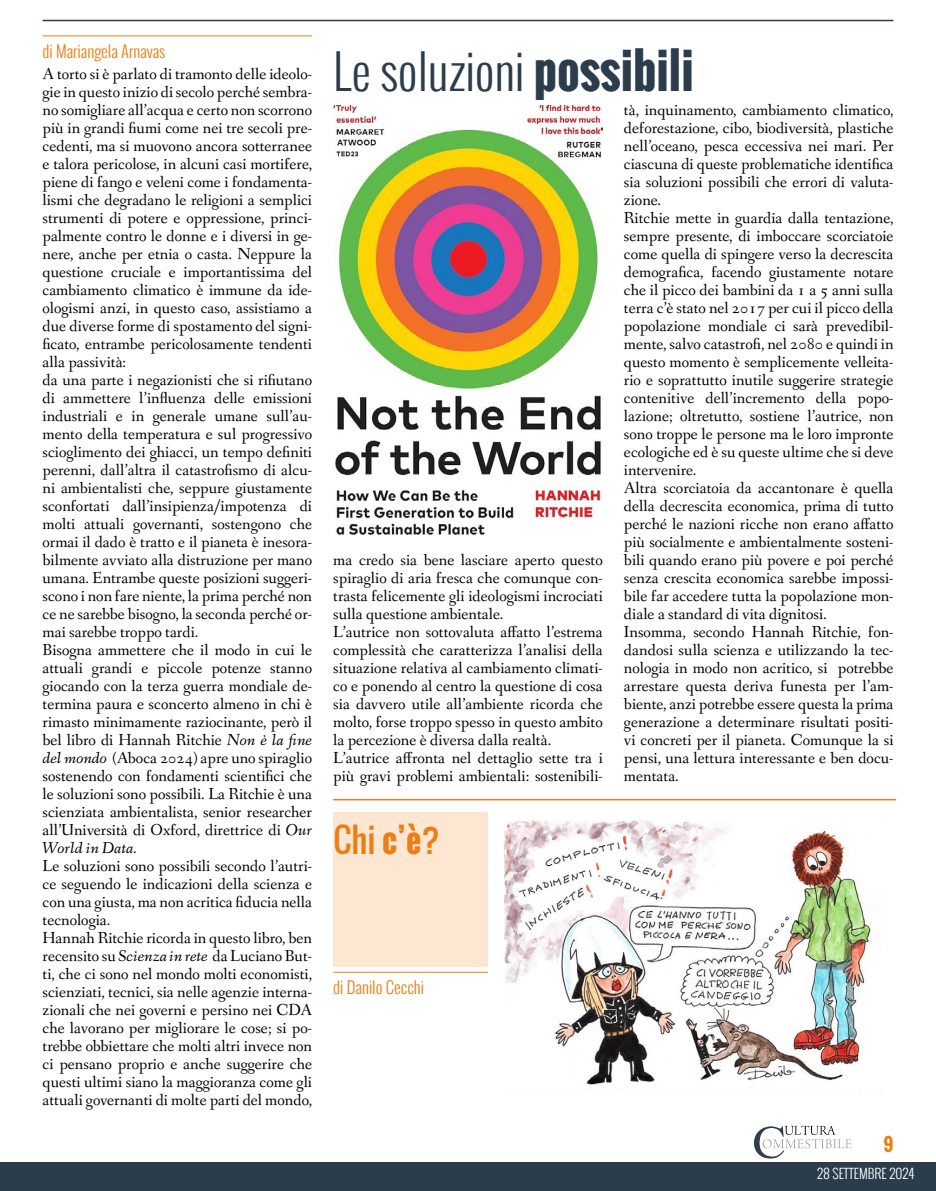
<style>
.page{position:relative;width:936px;height:1191px;background:#fff}
.page>*{position:absolute;margin:0;border:0;box-sizing:border-box;transform-origin:0 0}
.t1{font:300 48px "Oswald";color:#2b3d4c}
.t2{font:33px "Oswald";color:#eb7e14}
.t3{font:700 18px "Oswald";color:#eb7e14}
.t4{font:16.5px/18px "Fanwood Text";color:#000}
.t5{font:300 16.5px "Oswald";color:#eb7e14}
.t6{font:300 13.5px "Oswald";color:#fff}
.s1{font-weight:700}
.s2{font-style:italic}
</style>
<div class="page">
<div style="left:0;top:1162px;width:935px;height:29px;background:#2b3d4c"></div>
<svg style="left:753px;top:1125px;width:98px;height:33px"></svg>
<hr style="left:43px;top:20px;width:850px;height:1px;background:#2b3d4c">
<img style="left:333px;top:105px;width:269px;height:429px">
<hr style="left:43px;top:36px;width:269px;height:1px;background:#eb7e14">
<img style="left:504px;top:820px;width:368px;height:268px">
<div style="left:333px;top:812px;width:155px;height:154px;background:#fde7d3"></div>
<hr style="left:333px;top:972px;width:155px;height:1px;background:#eb7e14">
<hr style="left:333px;top:799px;width:563px;height:1px;background:#eb7e14">
<p class="t5" style="left:43px;top:39px;width:124px">di Mariangela Arnavas</p>
<h1 class="t1" style="left:333px;top:36px;width:362px">Le soluzioni <span class="s1">possibili</span></h1>
<p class="t4" style="left:43px;top:65px;width:271px">A torto si è parlato di tramonto delle ideolo&shy;gie in questo inizio di secolo perché sembra&shy;no somigliare all’acqua e certo non scorrono più in grandi fiumi come nei tre secoli pre&shy;cedenti, ma si muovono ancora sotterranee e talora pericolose, in alcuni casi mortifere, piene di fango e veleni come i fondamenta&shy;lismi che degradano le religioni a semplici strumenti di potere e oppressione, princi&shy;palmente contro le donne e i diversi in ge&shy;nere, anche per etnia o casta. Neppure la questione cruciale e importantissima del cambiamento climatico è immune da ide&shy;ologismi anzi, in questo caso, assistiamo a due diverse forme di spostamento del signi&shy;ficato, entrambe pericolosamente tendenti alla passività:<br>da una parte i negazionisti che si rifiutano di ammettere l’influenza delle emissioni industriali e in generale umane sull’au&shy;mento della temperatura e sul progressivo scioglimento dei ghiacci, un tempo definiti perenni, dall’altra il catastrofismo di alcu&shy;ni ambientalisti che, seppure giustamente sconfortati dall’insipienza/impotenza di molti attuali governanti, sostengono che ormai il dado è tratto e il pianeta è inesora&shy;bilmente avviato alla distruzione per mano umana. Entrambe queste posizioni suggeri&shy;scono i non fare niente, la prima perché non ce ne sarebbe bisogno, la seconda perché or&shy;mai sarebbe troppo tardi.<br>Bisogna ammettere che il modo in cui le attuali grandi e piccole potenze stanno giocando con la terza guerra mondiale de&shy;termina paura e sconcerto almeno in chi è rimasto minimamente raziocinante, però il bel libro di Hannah Ritchie <span class="s2">Non è la fine del mondo</span> (Aboca 2024) apre uno spiraglio sostenendo con fondamenti scientifici che le soluzioni sono possibili. La Ritchie è una scienziata ambientalista, senior researcher all’Università di Oxford, direttrice di <span class="s2">Our World in Data</span>.<br>Le soluzioni sono possibili secondo l’autri&shy;ce seguendo le indicazioni della scienza e con una giusta, ma non acritica fiducia nella tecnologia.<br>Hannah Ritchie ricorda in questo libro, ben recensito su <span class="s2">Scienza in rete</span> da Luciano But&shy;ti, che ci sono nel mondo molti economisti, scienziati, tecnici, sia nelle agenzie interna&shy;zionali che nei governi e persino nei CDA che lavorano per migliorare le cose; si po&shy;trebbe obbiettare che molti altri invece non ci pensano proprio e anche suggerire che questi ultimi siano la maggioranza come gli attuali governanti di molte parti del mondo,</p>
<p class="t4" style="left:624px;top:101px;width:271px">tà, inquinamento, cambiamento climatico, deforestazione, cibo, biodiversità, plastiche nell’oceano, pesca eccessiva nei mari. Per ciascuna di queste problematiche identifica sia soluzioni possibili che errori di valuta&shy;zione.<br>Ritchie mette in guardia dalla tentazione, sempre presente, di imboccare scorciatoie come quella di spingere verso la decrescita demografica, facendo giustamente notare che il picco dei bambini da 1 a 5 anni sulla terra c’è stato nel 2017 per cui il picco della popolazione mondiale ci sarà prevedibil&shy;mente, salvo catastrofi, nel 2080 e quindi in questo momento è semplicemente velleita&shy;rio e soprattutto inutile suggerire strategie contenitive dell’incremento della popo&shy;lazione; oltretutto, sostiene l’autrice, non sono troppe le persone ma le loro impronte ecologiche ed è su queste ultime che si deve intervenire.<br>Altra scorciatoia da accantonare è quella della decrescita economica, prima di tutto perché le nazioni ricche non erano affatto più socialmente e ambientalmente sosteni&shy;bili quando erano più povere e poi perché senza crescita economica sarebbe impossi&shy;bile far accedere tutta la popolazione mon&shy;diale a standard di vita dignitosi.<br>Insomma, secondo Hannah Ritchie, fon&shy;dandosi sulla scienza e utilizzando la tec&shy;nologia in modo non acritico, si potrebbe arrestare questa deriva funesta per l’am&shy;biente, anzi potrebbe essere questa la prima generazione a determinare risultati positi&shy;vi concreti per il pianeta. Comunque la si pensi, una lettura interessante e ben docu&shy;mentata.</p>
<p class="t4" style="left:333px;top:551px;width:271px">ma credo sia bene lasciare aperto questo spiraglio di aria fresca che comunque con&shy;trasta felicemente gli ideologismi incrociati sulla questione ambientale.<br>L’autrice non sottovaluta affatto l’estrema complessità che caratterizza l’analisi della situazione relativa al cambiamento climati&shy;co e ponendo al centro la questione di cosa sia davvero utile all’ambiente ricorda che molto, forse troppo spesso in questo ambito la percezione è diversa dalla realtà.<br>L’autrice affronta nel dettaglio sette tra i più gravi problemi ambientali: sostenibili-</p>
<h2 class="t2" style="left:333px;top:814px;width:108px">Chi <span class="s1">c’è</span>?</h2>
<p class="t5" style="left:333px;top:975px;width:92px">di Danilo Cecchi</p>
<p class="t3" style="left:883px;top:1130px;width:11px">9</p>
<p class="t6" style="left:817px;top:1164px;width:98px">28 SETTEMBRE 2024</p>
</div>
